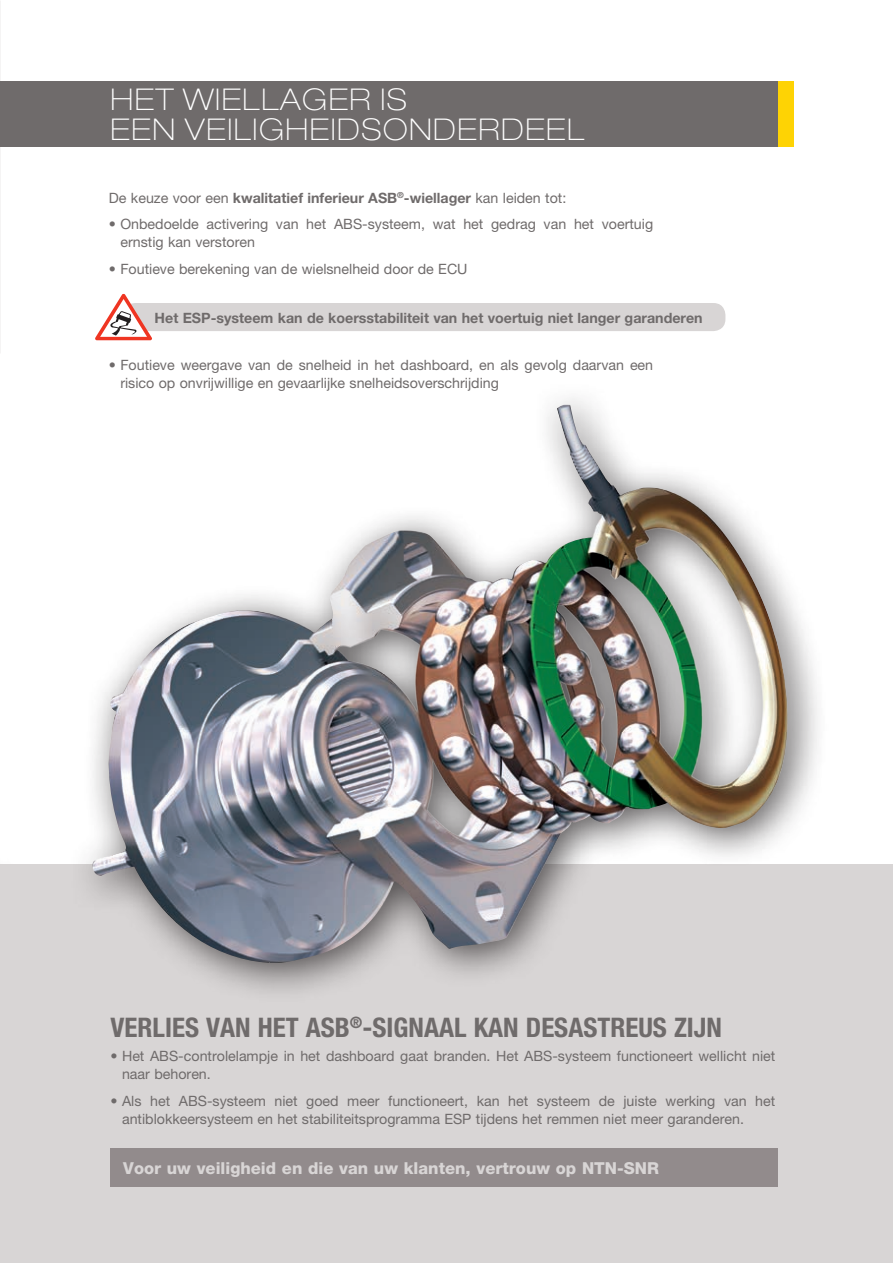
<style>
.page{position:relative;width:893px;height:1263px;background:#fff}
.page>*{position:absolute;margin:0;border:0;box-sizing:border-box;transform-origin:0 0}
.t1{font:100 expanded 30px/30px "Helvetica Neue";letter-spacing:.05em;color:#fff}
.t2{font:700 condensed 27px "Helvetica Neue";color:#6f6b6b}
.t3{font:800 16.5px "Helvetica Neue";color:#d8d5d5}
.t4{font:14.25px/18px "Helvetica Neue";color:#6f6b6b}
.t5{font:700 14.25px "Helvetica Neue";color:#6f6b6b}
.s1{font-weight:400}
</style>
<div class="page">
<div style="left:0;top:864px;width:893px;height:399px;background:#d8d5d5"></div>
<div style="left:0;top:81px;width:793px;height:66px;background:#fed304"></div>
<div style="left:0;top:81px;width:777px;height:66px;background:#6f6b6b"></div>
<div style="left:123px;top:303px;width:602px;height:28px;background:#d8d5d5;border-radius:12px"></div>
<svg style="left:95px;top:294px;width:57px;height:46px"></svg>
<div style="left:111px;top:1149px;width:667px;height:38px;background:#928b8c"></div>
<div style="left:67px;top:379px;width:762px;height:625px;background:#231f20;opacity:.75"></div>
<img style="left:90px;top:405px;width:705px;height:560px">
<h1 class="t1" style="left:111px;top:84px;width:475px">HET WIELLAGER IS<br>EEN VEILIGHEIDSONDERDEEL</h1>
<p class="t5" style="left:109px;top:189px;width:459px"><span class="s1">De keuze voor een</span> kwalitatief inferieur ASB<sup>®</sup>-wiellager <span class="s1">kan leiden tot:</span></p>
<p class="t4" style="left:120px;top:215px;width:534px;text-indent:-11px">• Onbedoelde activering van het ABS-systeem, wat het gedrag van het voertuig ernstig kan verstoren</p>
<p class="t4" style="left:109px;top:259px;width:360px">• Foutieve berekening van de wielsnelheid door de ECU</p>
<p class="t5" style="left:155px;top:309px;width:550px">Het ESP-systeem kan de koersstabiliteit van het voertuig niet langer garanderen</p>
<p class="t4" style="left:120px;top:356px;width:534px;text-indent:-11px">• Foutieve weergave van de snelheid in het dashboard, en als gevolg daarvan een risico op onvrijwillige en gevaarlijke snelheidsoverschrijding</p>
<h2 class="t2" style="left:111px;top:1011px;width:613px">VERLIES VAN HET ASB<sup>®</sup>-SIGNAAL KAN DESASTREUS ZIJN</h2>
<p class="t4" style="left:122px;top:1047px;width:655px;text-indent:-11px">• Het ABS-controlelampje in het dashboard gaat branden. Het ABS-systeem functioneert wellicht niet naar behoren.</p>
<p class="t4" style="left:122px;top:1092px;width:655px;text-indent:-11px">• Als het ABS-systeem niet goed meer functioneert, kan het systeem de juiste werking van het antiblokkeersysteem en het stabiliteitsprogramma ESP tijdens het remmen niet meer garanderen.</p>
<p class="t3" style="left:123px;top:1158px;width:537px">Voor uw veiligheid en die van uw klanten, vertrouw op NTN-SNR</p>
</div>
